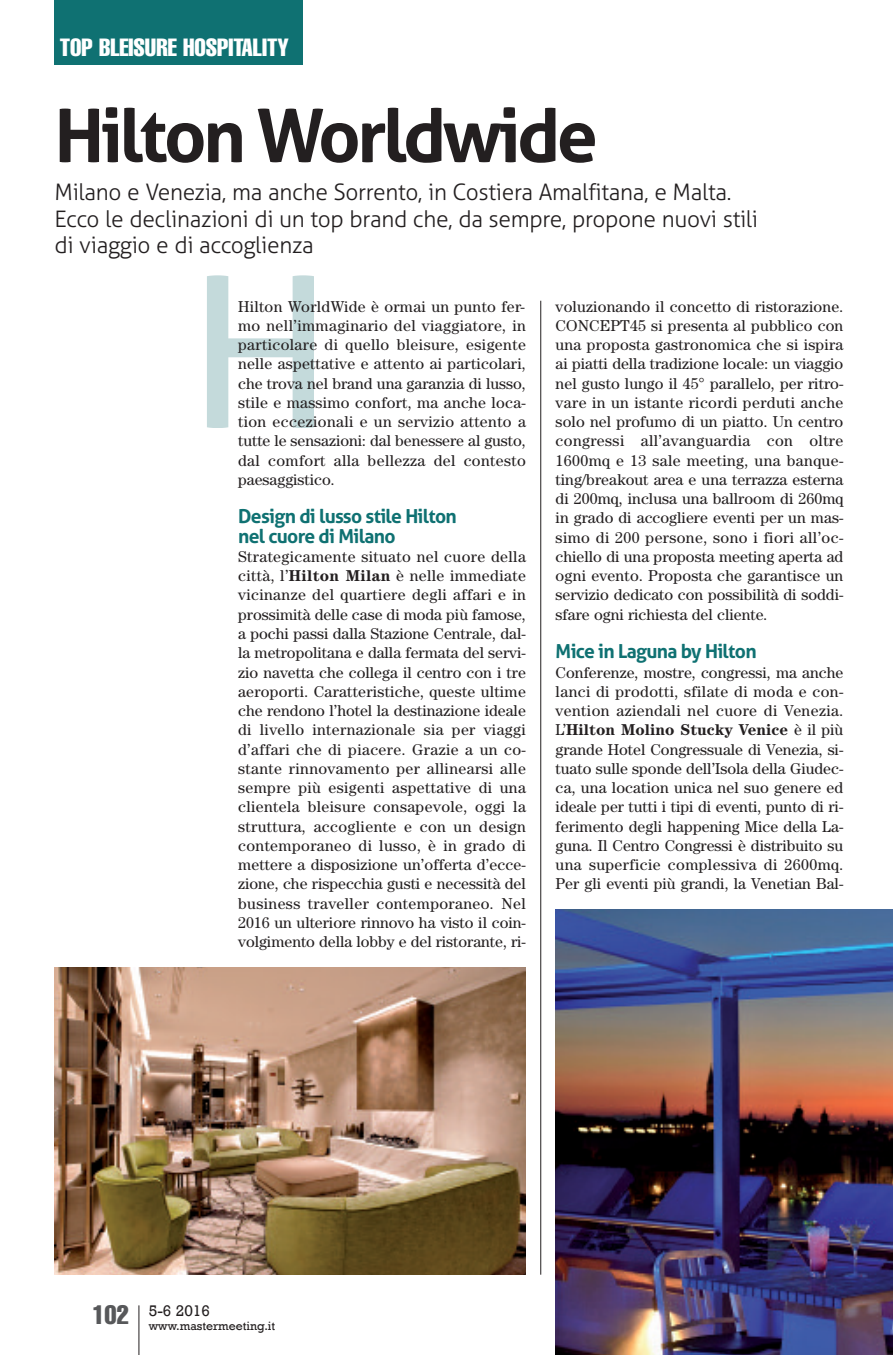
<style>
.page{position:relative;width:893px;height:1355px;background:#fff}
.page>*{position:absolute;margin:0;border:0;box-sizing:border-box;transform-origin:0 0}
.t1{font:700 73.5px "Aller";letter-spacing:-.05em;color:#231f20}
.t2{font:extra-condensed 24.5px "Helvetica";color:#fff}
.t3{font:300 22.75px/26.2px "Aller";letter-spacing:-.015em;color:#231f20}
.t4{font:700 19.25px/19.2px "Aller";letter-spacing:-.035em;color:#0f7172}
.t5{font:15.75px/19.2px "Century";color:#231f20;text-align:justify}
.t6{font:15.75px "Rockwell";color:#231f20}
.t7{font:12.25px "Rockwell";color:#231f20}
.s1{font-weight:700}
</style>
<div class="page">
<hr style="left:138px;top:1305px;width:1px;height:49px;background:#231f20">
<div style="left:55px;top:0;width:248px;height:64px;background:#0f7172"></div>
<hr style="left:540px;top:301px;width:1px;height:973px;background:#231f20">
<svg style="left:207px;top:275px;width:107px;height:153px"></svg>
<img style="left:55px;top:967px;width:471px;height:307px">
<img style="left:556px;top:909px;width:337px;height:445px">
<h2 class="t2" style="left:60px;top:39px;width:230px">TOP BLEISURE HOSPITALITY</h2>
<h1 class="t1" style="left:55px;top:93px;width:545px">Hilton Worldwide</h1>
<h3 class="t3" style="left:55px;top:179px;width:705px">Milano e Venezia, ma anche Sorrento, in Costiera Amalfitana, e Malta.<br>Ecco le declinazioni di un top brand che, da sempre, propone nuovi stili di viaggio e di accoglienza</h3>
<p class="t5" style="left:238px;top:298px;width:289px">Hilton WorldWide è ormai un punto fer&shy;mo nell’immaginario del viaggiatore, in particolare di quello bleisure, esigente nelle aspettative e attento ai particolari, che trova nel brand una garanzia di lusso, stile e massimo confort, ma anche loca&shy;tion eccezionali e un servizio attento a tutte le sensazioni: dal benessere al gusto, dal comfort alla bellezza del contesto paesaggistico.</p>
<p class="t4" style="left:238px;top:507px;width:220px">Design di lusso stile Hilton nel cuore di Milano</p>
<p class="t5" style="left:238px;top:548px;width:289px">Strategicamente situato nel cuore della città, l’<span class="s1">Hilton Milan</span> è nelle immediate vicinanze del quartiere degli affari e in prossimità delle case di moda più famose, a pochi passi dalla Stazione Centrale, dal&shy;la metropolitana e dalla fermata del servi&shy;zio navetta che collega il centro con i tre aeroporti. Caratteristiche, queste ultime che rendono l’hotel la destinazione ideale di livello internazionale sia per viaggi d’affari che di piacere. Grazie a un co&shy;stante rinnovamento per allinearsi alle sempre più esigenti aspettative di una clientela bleisure consapevole, oggi la struttura, accogliente e con un design contemporaneo di lusso, è in grado di mettere a disposizione un’offerta d’ecce&shy;zione, che rispecchia gusti e necessità del business traveller contemporaneo. Nel 2016 un ulteriore rinnovo ha visto il coin&shy;volgimento della lobby e del ristorante, ri-</p>
<p class="t5" style="left:556px;top:298px;width:289px">voluzionando il concetto di ristorazione.<br>CONCEPT45 si presenta al pubblico con una proposta gastronomica che si ispira ai piatti della tradizione locale: un viaggio nel gusto lungo il 45° parallelo, per ritro&shy;vare in un istante ricordi perduti anche solo nel profumo di un piatto. Un centro congressi all’avanguardia con oltre 1600mq e 13 sale meeting, una banque&shy;ting/breakout area e una terrazza esterna di 200mq, inclusa una ballroom di 260mq in grado di accogliere eventi per un mas&shy;simo di 200 persone, sono i fiori all’oc&shy;chiello di una proposta meeting aperta ad ogni evento. Proposta che garantisce un servizio dedicato con possibilità di soddi&shy;sfare ogni richiesta del cliente.</p>
<p class="t4" style="left:556px;top:642px;width:203px">Mice in Laguna by Hilton</p>
<p class="t5" style="left:556px;top:664px;width:289px">Conferenze, mostre, congressi, ma anche lanci di prodotti, sfilate di moda e con&shy;vention aziendali nel cuore di Venezia.<br>L’<span class="s1">Hilton Molino Stucky Venice</span> è il più grande Hotel Congressuale di Venezia, si&shy;tuato sulle sponde dell’Isola della Giudec&shy;ca, una location unica nel suo genere ed ideale per tutti i tipi di eventi, punto di ri&shy;ferimento degli happening Mice della La&shy;guna. Il Centro Congressi è distribuito su una superficie complessiva di 2600mq.<br>Per gli eventi più grandi, la Venetian Bal-</p>
<p class="t7" style="left:92px;top:1318px;width:184px"><sup>102</sup> www.mastermeeting.it</p>
<p class="t6" style="left:149px;top:1300px;width:63px">5-6 2016</p>
</div>
